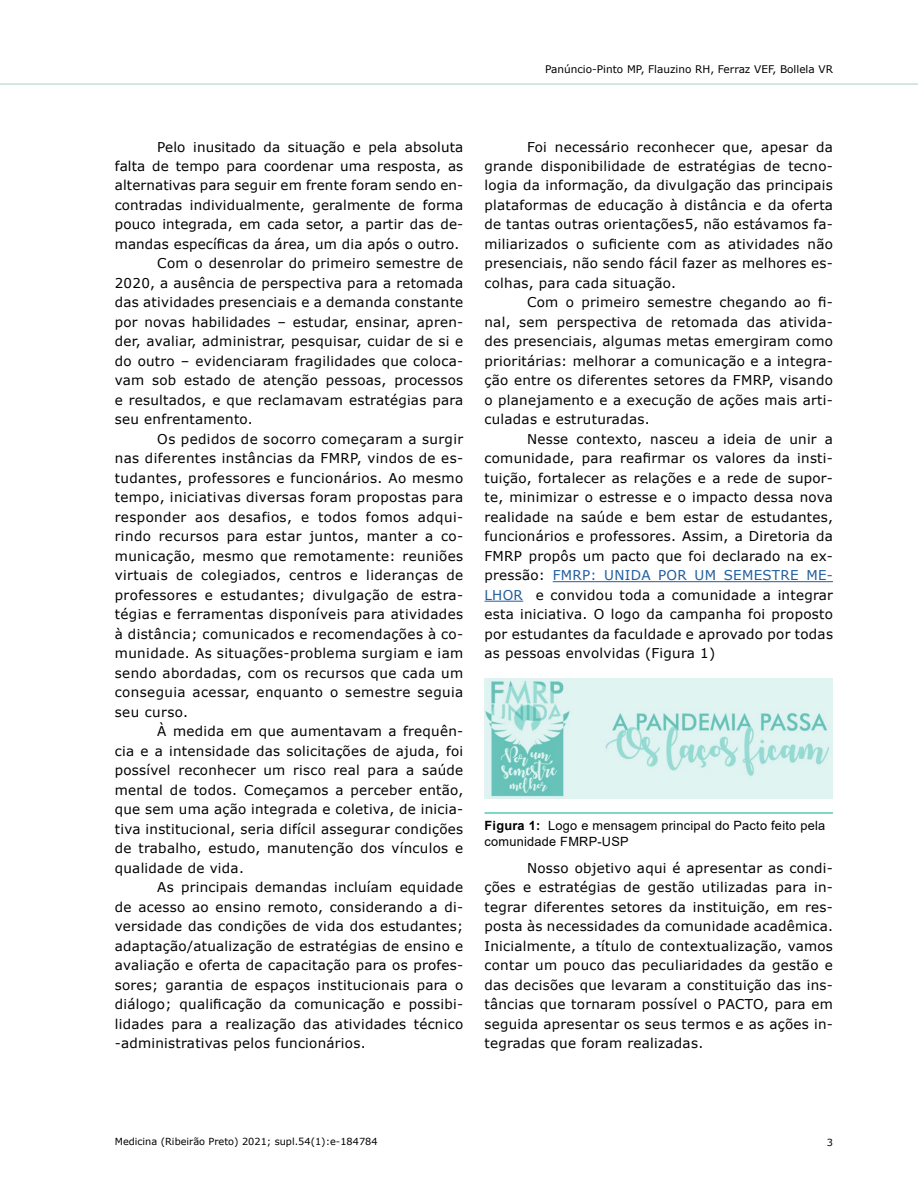
<style>
.page{position:relative;width:918px;height:1188px;background:#fff}
.page>*{position:absolute;margin:0;border:0;box-sizing:border-box;transform-origin:0 0}
.t1{font:13.5px/19.5px "Verdana";letter-spacing:.02em;color:#000;text-align:justify}
.t2{font:12.75px/15.3px "Arial";letter-spacing:.02em;color:#000}
.t3{font:10.5px "Verdana";color:#000}
.t4{font:9.75px "Verdana";color:#000}
.s1{color:#215e9e}
.s2{font-weight:700}
</style>
<div class="page">
<hr style="left:0;top:83px;width:918px;height:2px;background:#c6e0d4">
<hr style="left:553px;top:581px;width:280px;height:1px;background:#215e9e">
<hr style="left:485px;top:601px;width:38px;height:1px;background:#215e9e">
<hr style="left:485px;top:813px;width:348px;height:1px;background:#00af8d">
<img style="left:485px;top:678px;width:348px;height:120px">
<p class="t3" style="left:545px;top:62px;width:289px">Panúncio-Pinto MP, Flauzino RH, Ferraz VEF, Bollela VR</p>
<p class="t1" style="left:157px;top:137px;width:307px">Pelo inusitado da situação e pela absoluta</p>
<p class="t1" style="left:115px;top:156px;width:350px">falta de tempo para coordenar uma resposta, as</p>
<p class="t1" style="left:115px;top:176px;width:350px">alternativas para seguir em frente foram sendo en-</p>
<p class="t1" style="left:115px;top:195px;width:350px">contradas individualmente, geralmente de forma</p>
<p class="t1" style="left:115px;top:215px;width:350px">pouco integrada, em cada setor, a partir das de-</p>
<p class="t1" style="left:115px;top:234px;width:346px">mandas específicas da área, um dia após o outro.</p>
<p class="t1" style="left:157px;top:254px;width:307px">Com o desenrolar do primeiro semestre de</p>
<p class="t1" style="left:115px;top:273px;width:350px">2020, a ausência de perspectiva para a retomada</p>
<p class="t1" style="left:115px;top:293px;width:350px">das atividades presenciais e a demanda constante</p>
<p class="t1" style="left:115px;top:312px;width:350px">por novas habilidades – estudar, ensinar, apren-</p>
<p class="t1" style="left:115px;top:332px;width:350px">der, avaliar, administrar, pesquisar, cuidar de si e</p>
<p class="t1" style="left:115px;top:351px;width:350px">do outro – evidenciaram fragilidades que coloca-</p>
<p class="t1" style="left:115px;top:371px;width:350px">vam sob estado de atenção pessoas, processos</p>
<p class="t1" style="left:115px;top:390px;width:350px">e resultados, e que reclamavam estratégias para</p>
<p class="t1" style="left:115px;top:410px;width:140px">seu enfrentamento.</p>
<p class="t1" style="left:157px;top:429px;width:307px">Os pedidos de socorro começaram a surgir</p>
<p class="t1" style="left:115px;top:449px;width:350px">nas diferentes instâncias da FMRP, vindos de es-</p>
<p class="t1" style="left:115px;top:468px;width:350px">tudantes, professores e funcionários. Ao mesmo</p>
<p class="t1" style="left:115px;top:488px;width:350px">tempo, iniciativas diversas foram propostas para</p>
<p class="t1" style="left:115px;top:507px;width:350px">responder aos desafios, e todos fomos adqui-</p>
<p class="t1" style="left:115px;top:527px;width:350px">rindo recursos para estar juntos, manter a co-</p>
<p class="t1" style="left:115px;top:546px;width:350px">municação, mesmo que remotamente: reuniões</p>
<p class="t1" style="left:115px;top:566px;width:350px">virtuais de colegiados, centros e lideranças de</p>
<p class="t1" style="left:115px;top:585px;width:350px">professores e estudantes; divulgação de estra-</p>
<p class="t1" style="left:115px;top:605px;width:350px">tégias e ferramentas disponíveis para atividades</p>
<p class="t1" style="left:115px;top:624px;width:350px">à distância; comunicados e recomendações à co-</p>
<p class="t1" style="left:115px;top:644px;width:350px">munidade. As situações-problema surgiam e iam</p>
<p class="t1" style="left:115px;top:663px;width:350px">sendo abordadas, com os recursos que cada um</p>
<p class="t1" style="left:115px;top:683px;width:350px">conseguia acessar, enquanto o semestre seguia</p>
<p class="t1" style="left:115px;top:702px;width:75px">seu curso.</p>
<p class="t1" style="left:157px;top:722px;width:308px">À medida em que aumentavam a frequên-</p>
<p class="t1" style="left:115px;top:741px;width:350px">cia e a intensidade das solicitações de ajuda, foi</p>
<p class="t1" style="left:115px;top:761px;width:350px">possível reconhecer um risco real para a saúde</p>
<p class="t1" style="left:115px;top:780px;width:350px">mental de todos. Começamos a perceber então,</p>
<p class="t1" style="left:115px;top:799px;width:350px">que sem uma ação integrada e coletiva, de inicia-</p>
<p class="t1" style="left:115px;top:819px;width:350px">tiva institucional, seria difícil assegurar condições</p>
<p class="t1" style="left:115px;top:838px;width:350px">de trabalho, estudo, manutenção dos vínculos e</p>
<p class="t1" style="left:115px;top:858px;width:131px">qualidade de vida.</p>
<p class="t1" style="left:157px;top:877px;width:307px">As principais demandas incluíam equidade</p>
<p class="t1" style="left:115px;top:897px;width:350px">de acesso ao ensino remoto, considerando a di-</p>
<p class="t1" style="left:115px;top:916px;width:350px">versidade das condições de vida dos estudantes;</p>
<p class="t1" style="left:115px;top:936px;width:350px">adaptação/atualização de estratégias de ensino e</p>
<p class="t1" style="left:115px;top:955px;width:350px">avaliação e oferta de capacitação para os profes-</p>
<p class="t1" style="left:115px;top:975px;width:350px">sores; garantia de espaços institucionais para o</p>
<p class="t1" style="left:115px;top:994px;width:350px">diálogo; qualificação da comunicação e possibi-</p>
<p class="t1" style="left:115px;top:1014px;width:350px">lidades para a realização das atividades técnico</p>
<p class="t1" style="left:115px;top:1033px;width:252px">-administrativas pelos funcionários.</p>
<p class="t1" style="left:485px;top:137px;width:350px;text-indent:43px">Foi necessário reconhecer que, apesar da grande disponibilidade de estratégias de tecno&shy;logia da informação, da divulgação das principais plataformas de educação à distância e da oferta de tantas outras orientações5, não estávamos fa&shy;miliarizados o suficiente com as atividades não presenciais, não sendo fácil fazer as melhores es&shy;colhas, para cada situação.</p>
<p class="t1" style="left:485px;top:293px;width:350px;text-indent:43px">Com o primeiro semestre chegando ao fi&shy;nal, sem perspectiva de retomada das ativida&shy;des presenciais, algumas metas emergiram como prioritárias: melhorar a comunicação e a integra&shy;ção entre os diferentes setores da FMRP, visando o planejamento e a execução de ações mais arti&shy;culadas e estruturadas.</p>
<p class="t1" style="left:485px;top:429px;width:350px;text-indent:43px">Nesse contexto, nasceu a ideia de unir a comunidade, para reafirmar os valores da insti&shy;tuição, fortalecer as relações e a rede de supor&shy;te, minimizar o estresse e o impacto dessa nova realidade na saúde e bem estar de estudantes, funcionários e professores. Assim, a Diretoria da FMRP propôs um pacto que foi declarado na ex&shy;pressão: <span class="s1">FMRP: UNIDA POR UM SEMESTRE ME-LHOR</span> e convidou toda a comunidade a integrar esta iniciativa. O logo da campanha foi proposto por estudantes da faculdade e aprovado por todas as pessoas envolvidas (Figura 1)</p>
<p class="t2" style="left:485px;top:818px;width:342px"><span class="s2">Figura 1:</span> Logo e mensagem principal do Pacto feito pela comunidade FMRP-USP</p>
<p class="t1" style="left:485px;top:858px;width:350px;text-indent:43px">Nosso objetivo aqui é apresentar as condi&shy;ções e estratégias de gestão utilizadas para in&shy;tegrar diferentes setores da instituição, em res&shy;posta às necessidades da comunidade acadêmica.<br>Inicialmente, a título de contextualização, vamos contar um pouco das peculiaridades da gestão e das decisões que levaram a constituição das ins&shy;tâncias que tornaram possível o PACTO, para em seguida apresentar os seus termos e as ações in&shy;tegradas que foram realizadas.</p>
<p class="t4" style="left:115px;top:1135px;width:264px">Medicina (Ribeirão Preto) 2021; supl.54(1):e-184784</p>
<p class="t4" style="left:827px;top:1136px;width:8px">3</p>
</div>
